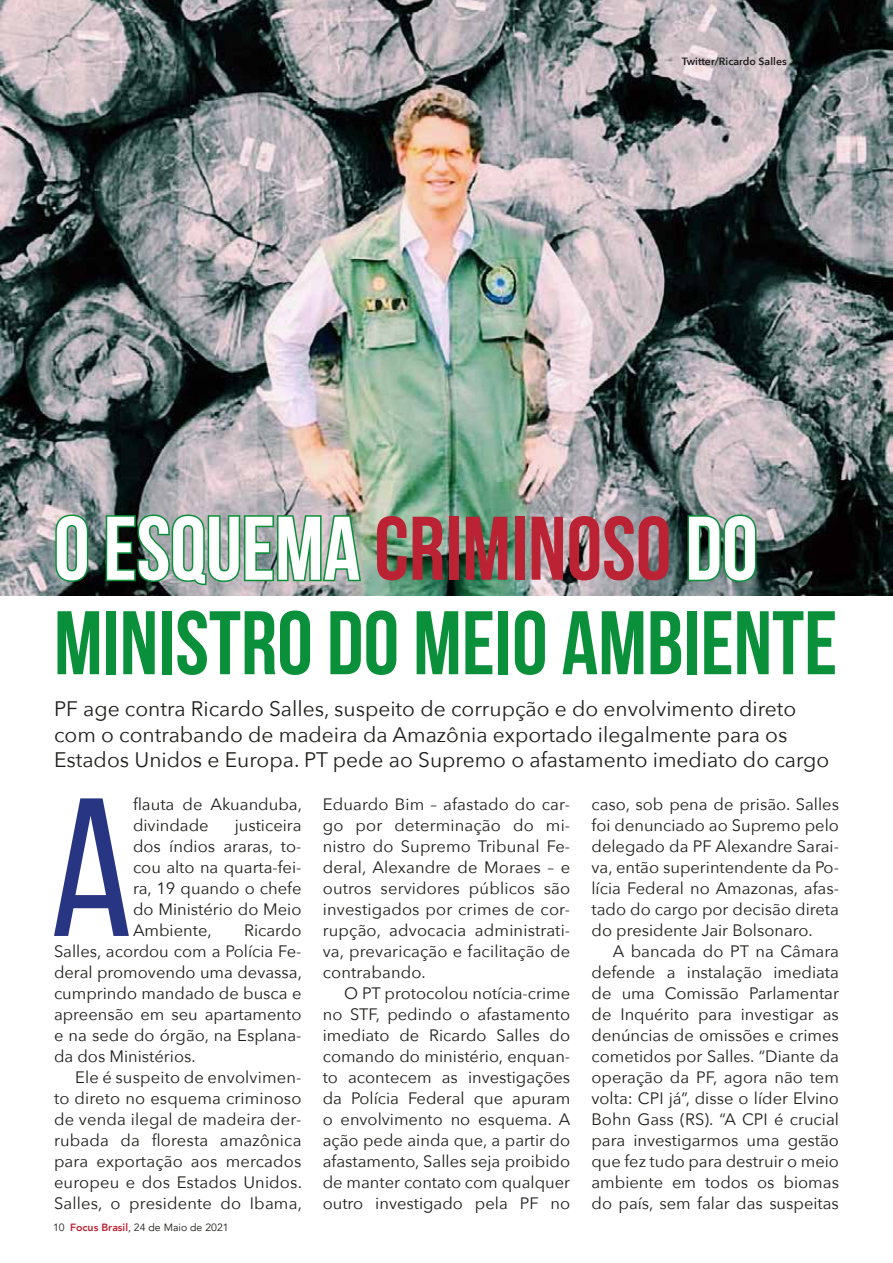
<style>
.page{position:relative;width:893px;height:1263px;background:#fff}
.page>*{position:absolute;margin:0;border:0;box-sizing:border-box;transform-origin:0 0}
.t1{font:196.5px "Bebas Neue";color:#283583}
.t2{font:700 90px/94.5px "Bebas Neue";color:#0a903a}
.t3{font:21px/25.2px "Avenir Next";color:#1d1d1b}
.t4{font:16.5px/21px "Avenir Next";color:#1d1d1b;text-align:justify}
.t5{font:10.5px "Avenir";color:#1d1d1b}
.t6{font:600 10.5px "Avenir Next";color:#1d1d1b}
.s1{color:#fff}
.s2{color:#bb2334}
.s3{font-weight:800;color:#bb2334}
</style>
<div class="page">
<img style="left:0;top:0;width:893px;height:595px">
<svg style="left:54px;top:513px;width:36px;height:70px"></svg>
<svg style="left:104px;top:495px;width:259px;height:92px"></svg>
<svg style="left:686px;top:513px;width:72px;height:70px"></svg>
<p class="t6" style="left:682px;top:52px;width:106px">Twitter/Ricardo Salles</p>
<h2 class="t2" style="left:54px;top:500px;width:785px"><span class="s1">O ESQUEMA</span> <span class="s2">CRIMINOSO</span> <span class="s1">DO<br></span>MINISTRO DO MEIO AMBIENTE</h2>
<p class="t3" style="left:54px;top:696px;width:777px">PF age contra Ricardo Salles, suspeito de corrupção e do envolvimento direto com o contrabando de madeira da Amazônia exportado ilegalmente para os<br>Estados Unidos e Europa. PT pede ao Supremo o afastamento imediato do cargo</p>
<h1 class="t1" style="left:50px;top:762px;width:84px">A</h1>
<p class="t4" style="left:133px;top:793px;width:170px">flauta de Akuanduba, divindade</p>
<p class="t4" style="left:133px;top:814px;width:170px;text-indent:102px">justiceira dos índios araras, to&shy;cou alto na quarta-fei&shy;ra, 19 quando o chefe do Ministério do Meio Ambiente,</p>
<p class="t4" style="left:54px;top:919px;width:249px;text-indent:190px">Ricardo Salles, acordou com a Polícia Fe&shy;deral promovendo uma devassa, cumprindo mandado de busca e apreensão em seu apartamento e na sede do órgão, na Esplana&shy;da dos Ministérios.</p>
<p class="t4" style="left:54px;top:1066px;width:249px;text-indent:21px">Ele é suspeito de envolvimen&shy;to direto no esquema criminoso de venda ilegal de madeira der&shy;rubada da floresta amazônica para exportação aos mercados europeu e dos Estados Unidos.<br>Salles, o presidente do Ibama,</p>
<p class="t5" style="left:53px;top:1221px;width:177px">10 <span class="s3">Focus Brasil</span>, 24 de Maio de 2021</p>
<p class="t4" style="left:323px;top:793px;width:249px">Eduardo Bim – afastado do car&shy;go por determinação do mi&shy;nistro do Supremo Tribunal Fe&shy;deral, Alexandre de Moraes – e outros servidores públicos são investigados por crimes de cor&shy;rupção, advocacia administrati&shy;va, prevaricação e facilitação de contrabando.</p>
<p class="t4" style="left:323px;top:982px;width:249px;text-indent:21px">O PT protocolou notícia-crime no STF, pedindo o afastamento imediato de Ricardo Salles do comando do ministério, enquan&shy;to acontecem as investigações da Polícia Federal que apuram o envolvimento no esquema. A ação pede ainda que, a partir do afastamento, Salles seja proibido de manter contato com qualquer outro investigado pela PF no</p>
<p class="t4" style="left:591px;top:793px;width:249px">caso, sob pena de prisão. Salles foi denunciado ao Supremo pelo delegado da PF Alexandre Sarai&shy;va, então superintendente da Po&shy;lícia Federal no Amazonas, afas&shy;tado do cargo por decisão direta do presidente Jair Bolsonaro.</p>
<p class="t4" style="left:591px;top:940px;width:249px;text-indent:21px">A bancada do PT na Câmara defende a instalação imediata de uma Comissão Parlamentar de Inquérito para investigar as denúncias de omissões e crimes cometidos por Salles. “Diante da operação da PF, agora não tem volta: CPI já”, disse o líder Elvino Bohn Gass (RS). “A CPI é crucial para investigarmos uma gestão que fez tudo para destruir o meio ambiente em todos os biomas do país, sem falar das suspeitas</p>
</div>
